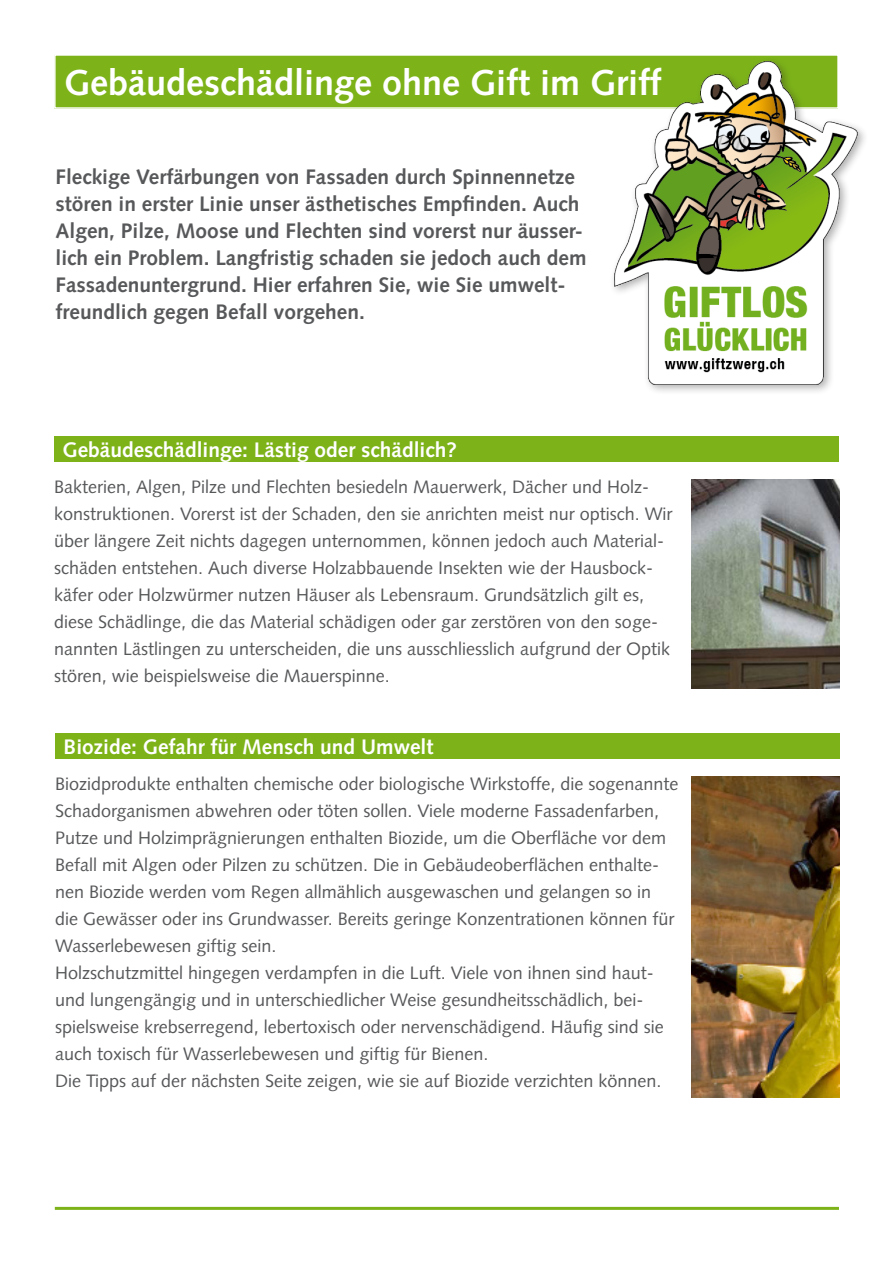
<style>
.page{position:relative;width:893px;height:1263px;background:#fff}
.page>*{position:absolute;margin:0;border:0;box-sizing:border-box;transform-origin:0 0}
.t1{font:700 36px "Syntax";color:#fff}
.Einleitung{font:700 21px/27px "Syntax";color:#57585a}
.Titel{font:700 21px "Syntax";color:#fff}
.Text{font:18px/27px "Syntax";color:#57585a}
</style>
<div class="page">
<div style="left:55px;top:55px;width:783px;height:53px;background:#7db319"></div>
<div style="left:54px;top:54px;width:785px;height:55px;border:2px solid #fff"></div>
<div style="left:54px;top:436px;width:785px;height:25px;background:#7db319"></div>
<div style="left:55px;top:733px;width:785px;height:26px;background:#7db319"></div>
<div style="left:609px;top:56px;width:259px;height:338px;background:#231f20;opacity:.35"></div>
<img style="left:614px;top:61px;width:244px;height:323px">
<hr style="left:55px;top:1207px;width:784px;height:3px;background:#7db319">
<img style="left:692px;top:776px;width:148px;height:321px">
<img style="left:692px;top:479px;width:148px;height:210px">
<p class="t1" style="left:64px;top:62px;width:599px">Gebäudeschädlinge ohne Gift im Griff</p>
<p class="Einleitung" style="left:56px;top:163px;width:521px">Fleckige Verfärbungen von Fassaden durch Spinnennetze</p>
<p class="Einleitung" style="left:56px;top:190px;width:525px">stören in erster Linie unser ästhetisches Empfinden. Auch</p>
<p class="Einleitung" style="left:56px;top:217px;width:532px">Algen, Pilze, Moose und Flechten sind vorerst nur äusser&shy;lich ein Problem. Langfristig schaden sie jedoch auch dem Fassadenuntergrund. Hier erfahren Sie, wie Sie umwelt&shy;freundlich gegen Befall vorgehen.</p>
<p class="Titel" style="left:63px;top:437px;width:396px">Gebäudeschädlinge: Lästig oder schädlich?</p>
<p class="Text" style="left:54px;top:473px;width:620px">Bakterien, Algen, Pilze und Flechten besiedeln Mauerwerk, Dächer und Holz&shy;konstruktionen. Vorerst ist der Schaden, den sie anrichten meist nur optisch. Wir über längere Zeit nichts dagegen unternommen, können jedoch auch Material&shy;schäden entstehen. Auch diverse Holzabbauende Insekten wie der Hausbock-</p>
<p class="Text" style="left:54px;top:581px;width:618px">käfer oder Holzwürmer nutzen Häuser als Lebensraum. Grundsätzlich gilt es, diese Schädlinge, die das Material schädigen oder gar zerstören von den soge&shy;nannten Lästlingen zu unterscheiden, die uns ausschliesslich aufgrund der Optik stören, wie beispielsweise die Mauerspinne.</p>
<p class="Titel" style="left:64px;top:735px;width:371px">Biozide: Gefahr für Mensch und Umwelt</p>
<p class="Text" style="left:55px;top:770px;width:625px">Biozidprodukte enthalten chemische oder biologische Wirkstoffe, die sogenannte Schadorganismen abwehren oder töten sollen. Viele moderne Fassadenfarben, Putze und Holzimprägnierungen enthalten Biozide, um die Oberfläche vor dem Befall mit Algen oder Pilzen zu schützen. Die in Gebäudeoberflächen enthalte&shy;nen Biozide werden vom Regen allmählich ausgewaschen und gelangen so in die Gewässer oder ins Grundwasser. Bereits geringe Konzentrationen können für Wasserlebewesen giftig sein.</p>
<p class="Text" style="left:55px;top:959px;width:610px">Holzschutzmittel hingegen verdampfen in die Luft. Viele von ihnen sind haut&shy;und lungengängig und in unterschiedlicher Weise gesundheitsschädlich, bei&shy;spielsweise krebserregend, lebertoxisch oder nervenschädigend. Häufig sind sie auch toxisch für Wasserlebewesen und giftig für Bienen.</p>
<p class="Text" style="left:55px;top:1067px;width:608px">Die Tipps auf der nächsten Seite zeigen, wie sie auf Biozide verzichten können.</p>
</div>
